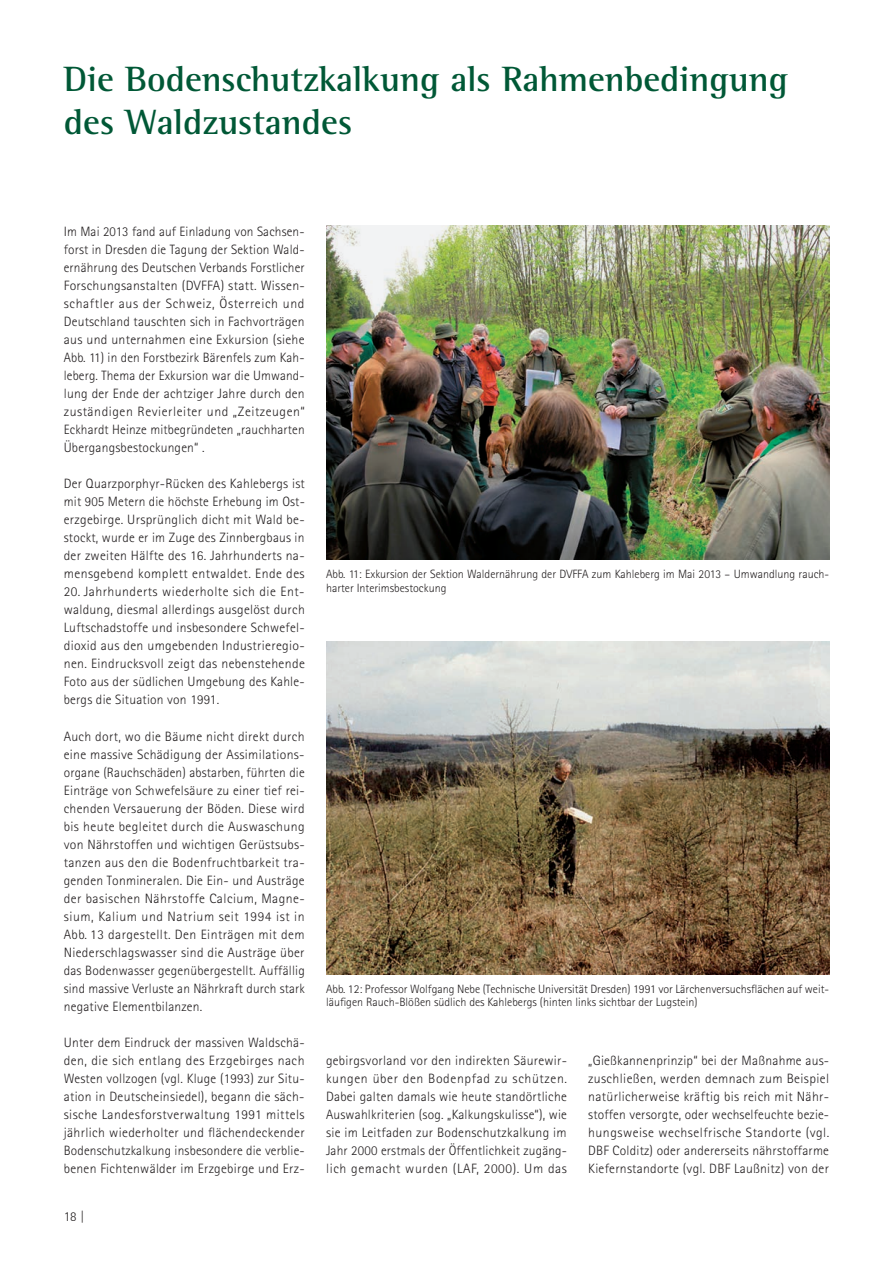
<style>
.page{position:relative;width:893px;height:1263px;background:#fff}
.page>*{position:absolute;margin:0;border:0;box-sizing:border-box;transform-origin:0 0}
.t1{font:700 36px/43.2px "Rotis Semi Serif";color:#005836}
.t2{font:300 13.5px/18px "Rotis Sans Serif";letter-spacing:.02em;color:#231f20;text-align:justify}
.t3{font:300 13.5px "Rotis Sans Serif 45";color:#231f20}
.Figure{font:300 12px/13.5px "Rotis Sans Serif";color:#231f20}
</style>
<div class="page">
<img style="left:326px;top:225px;width:503px;height:334px">
<img style="left:326px;top:641px;width:503px;height:333px">
<h1 class="t1" style="left:64px;top:57px;width:726px">Die Bodenschutzkalkung als Rahmenbedingung des Waldzustandes</h1>
<p class="t2" style="left:64px;top:223px;width:243px">Im Mai 2013 fand auf Einladung von Sachsen&shy;forst in Dresden die Tagung der Sektion Wald&shy;ernährung des Deutschen Verbands Forstlicher Forschungsanstalten (DVFFA) statt. Wissen&shy;schaftler aus der Schweiz, Österreich und Deutschland tauschten sich in Fachvorträgen aus und unternahmen eine Exkursion (siehe Abb. 11) in den Forstbezirk Bärenfels zum Kah&shy;leberg. Thema der Exkursion war die Umwand&shy;lung der Ende der achtziger Jahre durch den zuständigen Revierleiter und „Zeitzeugen“ Eckhardt Heinze mitbegründeten „rauchharten Übergangsbestockungen“ .</p>
<p class="t2" style="left:64px;top:475px;width:243px">Der Quarzporphyr-Rücken des Kahlebergs ist mit 905 Metern die höchste Erhebung im Ost&shy;erzgebirge. Ursprünglich dicht mit Wald be&shy;stockt, wurde er im Zuge des Zinnbergbaus in der zweiten Hälfte des 16. Jahrhunderts na&shy;mensgebend komplett entwaldet. Ende des</p>
<p class="t2" style="left:64px;top:583px;width:243px">20. Jahrhunderts wiederholte sich die Ent&shy;waldung, diesmal allerdings ausgelöst durch Luftschadstoffe und insbesondere Schwefel&shy;dioxid aus den umgebenden Industrieregio&shy;nen. Eindrucksvoll zeigt das nebenstehende Foto aus der südlichen Umgebung des Kahle&shy;bergs die Situation von 1991.</p>
<p class="t2" style="left:64px;top:727px;width:243px;text-align:left">Auch dort, wo die Bäume nicht direkt durch eine massive Schädigung der Assimilations&shy;organe (Rauchschäden) abstarben, führten die Einträge von Schwefelsäure zu einer tief rei&shy;chenden Versauerung der Böden. Diese wird bis heute begleitet durch die Auswaschung von Nährstoffen und wichtigen Gerüstsubs&shy;tanzen aus den die Bodenfruchtbarkeit tra&shy;genden Tonmineralen. Die Ein- und Austräge der basischen Nährstoffe Calcium, Magne&shy;sium, Kalium und Natrium seit 1994 ist in Abb. 13 dargestellt. Den Einträgen mit dem Niederschlagswasser sind die Austräge über das Bodenwasser gegenübergestellt. Auffällig sind massive Verluste an Nährkraft durch stark negative Elementbilanzen.</p>
<p class="t2" style="left:64px;top:1033px;width:242px">Unter dem Eindruck der massiven Waldschä&shy;den, die sich entlang des Erzgebirges nach Westen vollzogen (vgl. Kluge (1993) zur Situ&shy;ation in Deutscheinsiedel), begann die säch&shy;sische Landesforstverwaltung 1991 mittels jährlich wiederholter und flächendeckender Bodenschutzkalkung insbesondere die verblie&shy;benen Fichtenwälder im Erzgebirge und Erz-</p>
<p class="t3" style="left:64px;top:1209px;width:22px">18 |</p>
<p class="Figure" style="left:326px;top:568px;width:505px">Abb. 11: Exkursion der Sektion Waldernährung der DVFFA zum Kahleberg im Mai 2013 – Umwandlung rauch&shy;harter Interimsbestockung</p>
<p class="Figure" style="left:326px;top:982px;width:505px">Abb. 12: Professor Wolfgang Nebe (Technische Universität Dresden) 1991 vor Lärchenversuchsflächen auf weit&shy;läufigen Rauch-Blößen südlich des Kahlebergs (hinten links sichtbar der Lugstein)</p>
<p class="t2" style="left:326px;top:1051px;width:243px">gebirgsvorland vor den indirekten Säurewir&shy;kungen über den Bodenpfad zu schützen.<br>Dabei galten damals wie heute standörtliche Auswahlkriterien (sog. „Kalkungskulisse“), wie sie im Leitfaden zur Bodenschutzkalkung im Jahr 2000 erstmals der Öffentlichkeit zugäng&shy;lich gemacht wurden (LAF, 2000). Um das</p>
<p class="t2" style="left:588px;top:1051px;width:243px">„Gießkannenprinzip“ bei der Maßnahme aus&shy;zuschließen, werden demnach zum Beispiel natürlicherweise kräftig bis reich mit Nähr&shy;stoffen versorgte, oder wechselfeuchte bezie&shy;hungsweise wechselfrische Standorte (vgl.<br>DBF Colditz) oder andererseits nährstoffarme Kiefernstandorte (vgl. DBF Laußnitz) von der</p>
</div>
